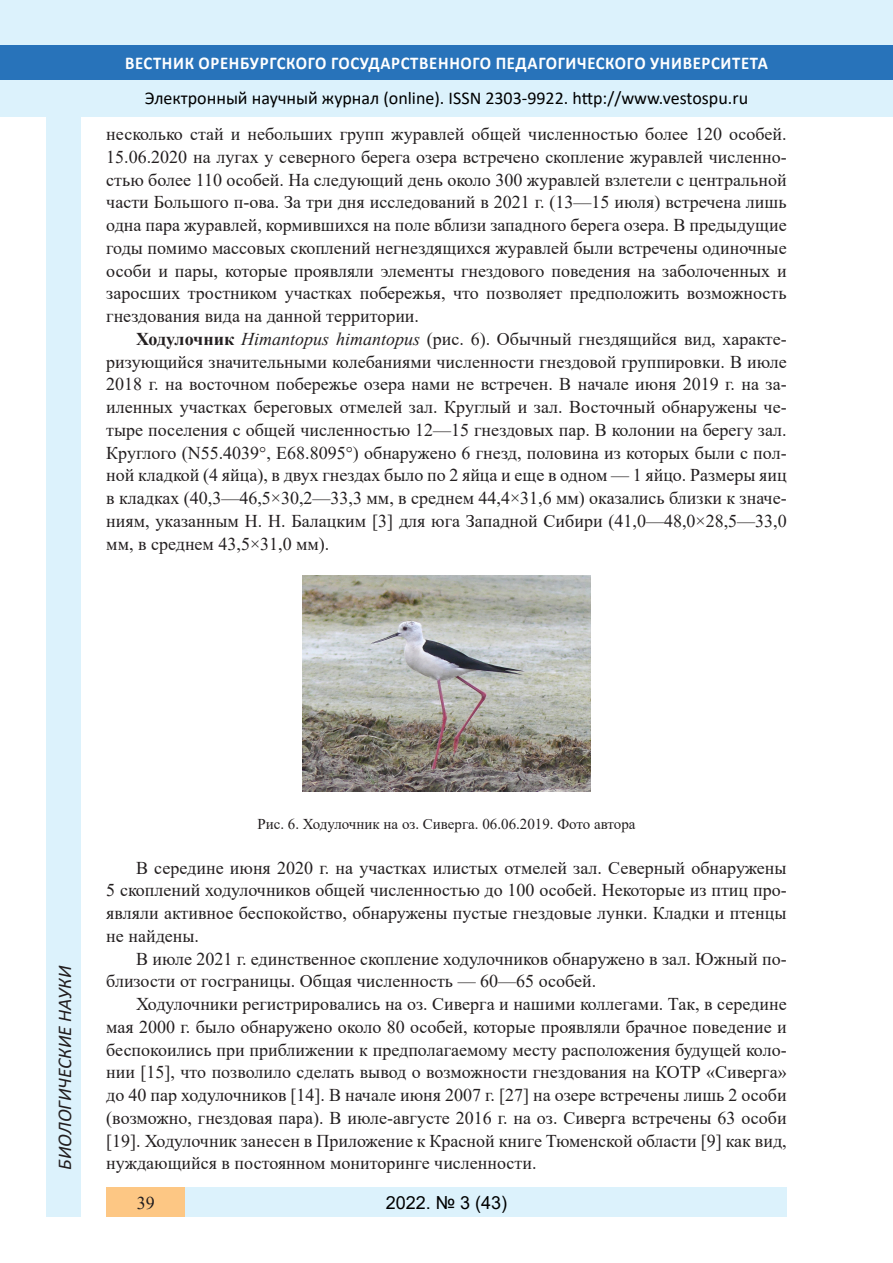
<style>
.page{position:relative;width:893px;height:1263px;background:#fff}
.page>*{position:absolute;margin:0;border:0;box-sizing:border-box;transform-origin:0 0}
.t1{font:italic 19.5px "Calibri";color:#231f20}
.Стиль2{font:18px/22.8px "Times New Roman";color:#231f20;text-align:justify}
.t2{font:18px "Calibri";color:#000}
.t3{font:700 18px "Calibri";letter-spacing:.04em;color:#fff;scale:.93 1}
.t4{font:18px "Arial";color:#000}
.таблица{font:15px "Times New Roman";color:#231f20}
.s1{font-weight:700}
.s2{font-style:italic}
</style>
<div class="page">
<div style="left:0;top:0;width:893px;height:116px;background:#dcf2fc"></div>
<div style="left:0;top:45px;width:893px;height:34px;background:#2873ba"></div>
<div style="left:47px;top:116px;width:34px;height:1101px;background:#dcf2fc"></div>
<div style="left:106px;top:1188px;width:681px;height:29px;background:#dcf2fc"></div>
<div style="left:106px;top:1188px;width:79px;height:29px;background:#fdc784"></div>
<img style="left:302px;top:575px;width:288px;height:216px">
<p class="t3" style="left:125px;top:50px;width:693px">ВЕСТНИК ОРЕНБУРГСКОГО ГОСУДАРСТВЕННОГО ПЕДАГОГИЧЕСКОГО УНИВЕРСИТЕТА</p>
<p class="t2" style="left:145px;top:85px;width:605px">Электронный научный журнал (online). ISSN 2303-9922. http://www.vestospu.ru</p>
<p class="Стиль2" style="left:106px;top:122px;width:682px">несколько стай и небольших групп журавлей общей численностью более 120 особей.<br>15.06.2020 на лугах у северного берега озера встречено скопление журавлей численно&shy;стью более 110 особей. На следующий день около 300 журавлей взлетели с центральной части Большого п-ова. За три дня исследований в 2021 г. (13—15 июля) встречена лишь одна пара журавлей, кормившихся на поле вблизи западного берега озера. В предыдущие годы помимо массовых скоплений негнездящихся журавлей были встречены одиночные особи и пары, которые проявляли элементы гнездового поведения на заболоченных и заросших тростником участках побережья, что позволяет предположить возможность гнездования вида на данной территории.</p>
<p class="Стиль2" style="left:106px;top:327px;width:682px;text-indent:30px"><span class="s1">Ходулочник</span> <span class="s2">Himantopus himantopus</span> (рис. 6). Обычный гнездящийся вид, характе&shy;ризующийся значительными колебаниями численности гнездовой группировки. В июле 2018 г. на восточном побережье озера нами не встречен. В начале июня 2019 г. на за&shy;иленных участках береговых отмелей зал. Круглый и зал. Восточный обнаружены че&shy;тыре поселения с общей численностью 12—15 гнездовых пар. В колонии на берегу зал.<br>Круглого (N55.4039°, E68.8095°) обнаружено 6 гнезд, половина из которых были с пол&shy;ной кладкой (4 яйца), в двух гнездах было по 2 яйца и еще в одном — 1 яйцо. Размеры яиц в кладках (40,3—46,5×30,2—33,3 мм, в среднем 44,4×31,6 мм) оказались близки к значе&shy;ниям, указанным Н. Н. Балацким [3] для юга Западной Сибири (41,0—48,0×28,5—33,0 мм, в среднем 43,5×31,0 мм).</p>
<p class="t1" style="left:51px;top:1170px;width:206px;rotate:-90deg">БИОЛОГИЧЕСКИЕ НАУКИ</p>
<p class="таблица" style="left:257px;top:813px;width:380px">Рис. 6. Ходулочник на оз. Сиверга. 06.06.2019. Фото автора</p>
<p class="Стиль2" style="left:106px;top:855px;width:682px;text-indent:30px">В середине июня 2020 г. на участках илистых отмелей зал. Северный обнаружены 5 скоплений ходулочников общей численностью до 100 особей. Некоторые из птиц про&shy;являли активное беспокойство, обнаружены пустые гнездовые лунки. Кладки и птенцы не найдены.</p>
<p class="Стиль2" style="left:106px;top:946px;width:682px;text-indent:30px">В июле 2021 г. единственное скопление ходулочников обнаружено в зал. Южный по&shy;близости от госграницы. Общая численность — 60—65 особей.</p>
<p class="Стиль2" style="left:106px;top:992px;width:682px;text-indent:30px">Ходулочники регистрировались на оз. Сиверга и нашими коллегами. Так, в середине мая 2000 г. было обнаружено около 80 особей, которые проявляли брачное поведение и беспокоились при приближении к предполагаемому месту расположения будущей коло&shy;нии [15], что позволило сделать вывод о возможности гнездования на КОТР «Сиверга» до 40 пар ходулочников [14]. В начале июня 2007 г. [27] на озере встречены лишь 2 особи (возможно, гнездовая пара). В июле-августе 2016 г. на оз. Сиверга встречены 63 особи [19]. Ходулочник занесен в Приложение к Красной книге Тюменской области [9] как вид, нуждающийся в постоянном мониторинге численности.</p>
<p class="Стиль2" style="left:137px;top:1190px;width:19px">39</p>
<p class="t4" style="left:386px;top:1190px;width:123px">2022. № 3 (43)</p>
</div>
